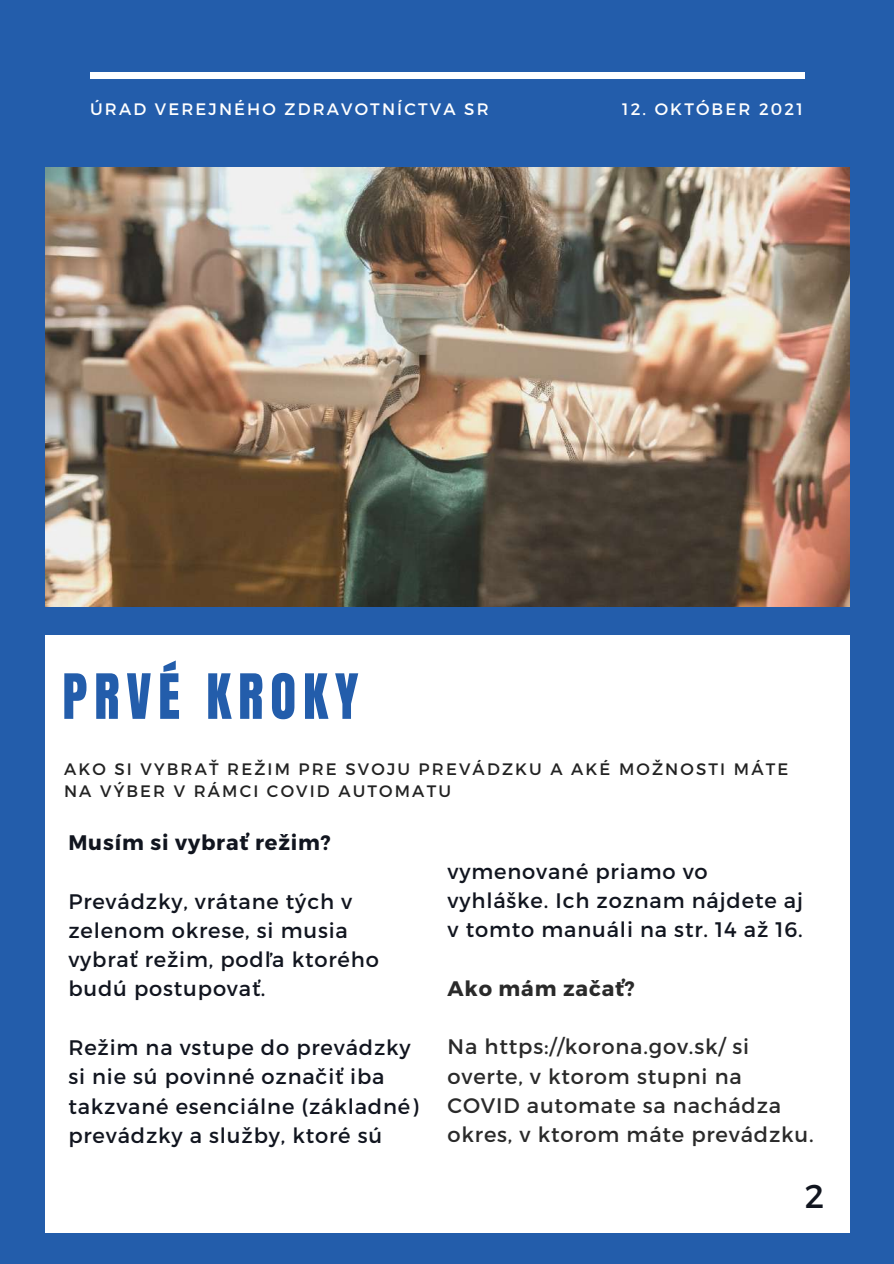
<style>
.page{position:relative;width:894px;height:1264px;background:#fff}
.page>*{position:absolute;margin:0;border:0;box-sizing:border-box;transform-origin:0 0}
.t1{font:52.95px "Anton";letter-spacing:.13em;color:#235dab}
.t2{font:33px "Montserrat";color:#11151f}
.t3{font:21px/29.2px "Montserrat";letter-spacing:.04em;color:#11151f}
.t4{font:21px/29.2px "Montserrat";letter-spacing:.04em;color:#2a2a2a}
.t5{font:700 21px "Montserrat";letter-spacing:.04em;color:#11151f}
.t6{font:700 21px "Montserrat";letter-spacing:.04em;color:#2a2a2a}
.t7{font:16.5px/22.5px "Montserrat";letter-spacing:.13em;color:#222}
.t8{font:16.5px "Montserrat";letter-spacing:.13em;color:#fff}
</style>
<div class="page">
<div style="left:0;top:0;width:893px;height:1263px;background:#235dab"></div>
<div style="left:90px;top:72px;width:714px;height:7px;background:#fff"></div>
<div style="left:45px;top:635px;width:804px;height:597px;background:#fff"></div>
<img style="left:45px;top:168px;width:804px;height:438px">
<p class="t8" style="left:90px;top:98px;width:400px">ÚRAD VEREJNÉHO ZDRAVOTNÍCTVA SR</p>
<p class="t8" style="left:622px;top:98px;width:182px">12. OKTÓBER 2021</p>
<h1 class="t1" style="left:62px;top:658px;width:297px">PRVÉ KROKY</h1>
<p class="t7" style="left:64px;top:757px;width:725px">AKO SI VYBRAŤ REŽIM PRE SVOJU PREVÁDZKU A AKÉ MOŽNOSTI MÁTE<br>NA VÝBER V RÁMCI COVID AUTOMATU</p>
<p class="t5" style="left:68px;top:828px;width:264px">Musím si vybrať režim?</p>
<p class="t3" style="left:68px;top:885px;width:312px">Prevádzky, vrátane tých v zelenom okrese, si musia vybrať režim, podľa ktorého budú postupovať.</p>
<p class="t3" style="left:68px;top:1031px;width:351px">Režim na vstupe do prevádzky si nie sú povinné označiť iba takzvané esenciálne (základné) prevádzky a služby, ktoré sú</p>
<p class="t3" style="left:447px;top:855px;width:357px">vymenované priamo vo vyhláške. Ich zoznam nájdete aj v tomto manuáli na str. 14 až 16.</p>
<p class="t6" style="left:447px;top:974px;width:189px">Ako mám začať?</p>
<p class="t4" style="left:447px;top:1031px;width:367px">Na https://korona.gov.sk/ si overte, v ktorom stupni na<br>COVID automate sa nachádza okres, v ktorom máte prevádzku.</p>
<h2 class="t2" style="left:804px;top:1174px;width:21px">2</h2>
</div>
